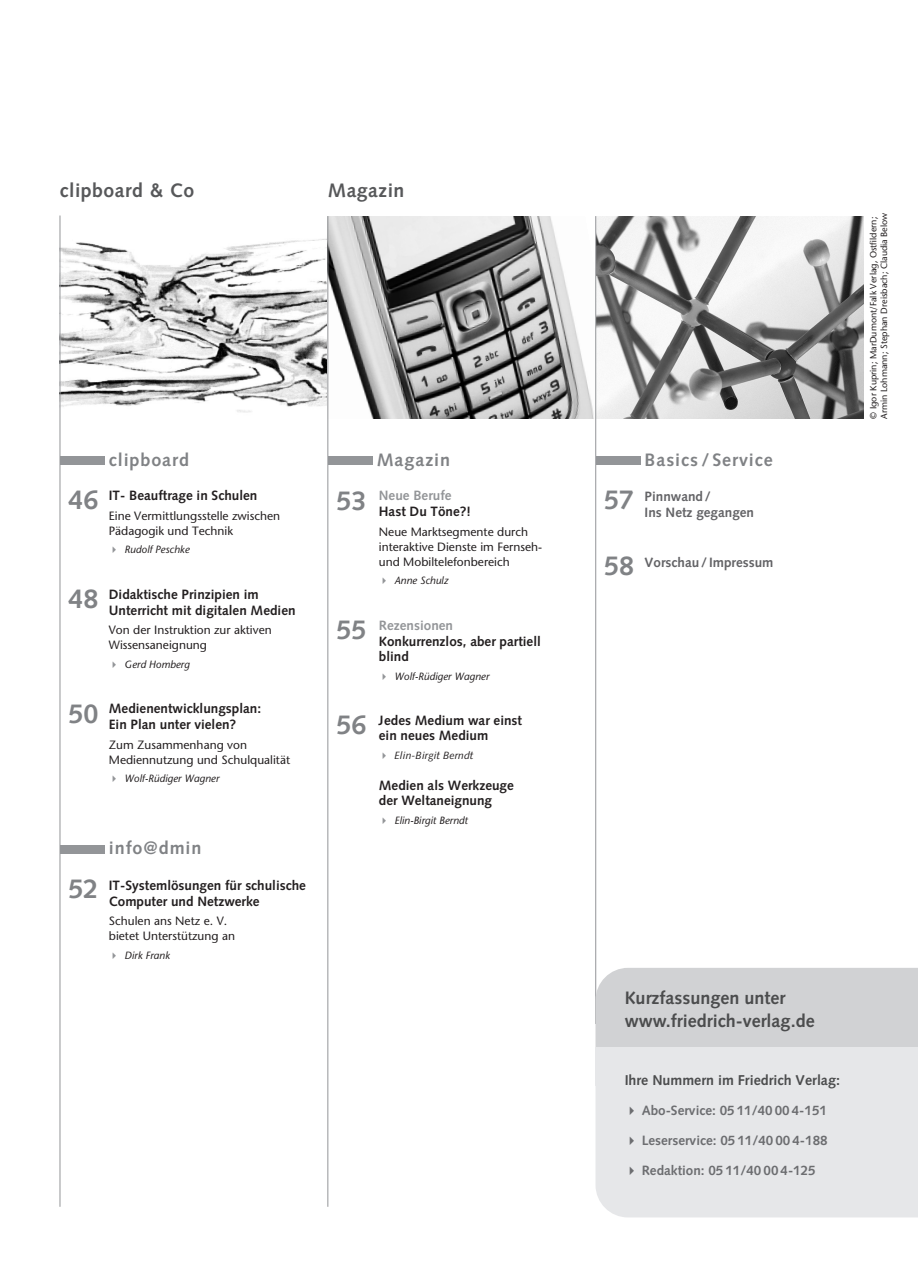
<style>
.page{position:relative;width:918px;height:1287px;background:#fff}
.page>*{position:absolute;margin:0;border:0;box-sizing:border-box;transform-origin:0 0}
.t1{font:700 27px "Syntax";color:#808285}
.t2{font:700 19.5px "Syntax";letter-spacing:.025em;color:#57585a}
.t3{font:700 18px/22.5px "Syntax";color:#4b4c4d}
.t4{font:700 18px "Syntax";letter-spacing:.05em;color:#808285}
.t5{font:700 14.25px "Syntax";color:#4b4c4d}
.t6{font:700 13.5px/15.8px "Syntax";color:#231f20}
.t7{font:700 13.5px "Syntax";color:#6c6d70}
.t8{font:700 13.5px/16.5px "Syntax";color:#636366}
.t9{font:700 13.5px "Syntax";color:#939598}
.t10{font:12px/15px "Stone Sans";color:#231f20}
.t11{font:italic 10.5px "Stone Sans";color:#231f20}
.t12{font:italic 10.5px "Syntax";color:#231f20}
.t13{font:9px/10.5px "Stone Sans";color:#231f20}
</style>
<div class="page">
<img style="left:596px;top:216px;width:268px;height:202px">
<div style="left:328px;top:456px;width:45px;height:9px;background:#939598"></div>
<div style="left:60px;top:456px;width:45px;height:9px;background:#939598"></div>
<div style="left:60px;top:845px;width:45px;height:9px;background:#939598"></div>
<div style="left:596px;top:456px;width:44px;height:9px;background:#939598"></div>
<svg style="left:61px;top:238px;width:266px;height:175px"></svg>
<svg style="left:328px;top:216px;width:266px;height:202px;background:#a9a9a9"></svg>
<hr style="left:60px;top:216px;width:1px;height:991px;background:#939598">
<hr style="left:327px;top:216px;width:1px;height:991px;background:#939598">
<hr style="left:595px;top:216px;width:1px;height:808px;background:#939598">
<div style="left:596px;top:968px;width:322px;height:79px;background:#d1d2d4"></div>
<div style="left:596px;top:1086px;width:322px;height:131px;background:#e6e7e9"></div>
<div style="left:596px;top:1047px;width:322px;height:39px;background:#e6e7e9"></div>
<svg style="left:630px;top:1107px;width:4px;height:8px"></svg>
<svg style="left:630px;top:1137px;width:4px;height:8px"></svg>
<svg style="left:630px;top:1167px;width:4px;height:8px"></svg>
<h2 class="t2" style="left:60px;top:182px;width:136px">clipboard &amp; Co</h2>
<h2 class="t2" style="left:328px;top:182px;width:78px">Magazin</h2>
<h1 class="t1" style="left:68px;top:489px;width:32px">46</h1>
<h1 class="t1" style="left:68px;top:588px;width:32px">48</h1>
<h1 class="t1" style="left:68px;top:703px;width:32px">50</h1>
<h3 class="t4" style="left:109px;top:452px;width:82px">clipboard</h3>
<p class="t6" style="left:109px;top:489px;width:150px">IT- Beauftrage in Schulen</p>
<p class="t10" style="left:109px;top:510px;width:173px">Eine Vermittlungsstelle zwischen<br>Pädagogik und Technik</p>
<p class="t11" style="left:125px;top:546px;width:66px">Rudolf Peschke</p>
<p class="t6" style="left:109px;top:588px;width:188px">Didaktische Prinzipien im<br>Unterricht mit digitalen Medien</p>
<p class="t10" style="left:109px;top:624px;width:164px">Von der Instruktion zur aktiven<br>Wissensaneignung</p>
<p class="t11" style="left:125px;top:660px;width:67px">Gerd Homberg</p>
<p class="t6" style="left:109px;top:702px;width:154px">Medienentwicklungsplan:<br>Ein Plan unter vielen?</p>
<p class="t10" style="left:109px;top:738px;width:183px">Zum Zusammenhang von<br>Mediennutzung und Schulqualität</p>
<p class="t11" style="left:125px;top:774px;width:96px">Wolf-Rüdiger Wagner</p>
<h1 class="t1" style="left:68px;top:878px;width:32px">52</h1>
<h3 class="t4" style="left:109px;top:841px;width:94px">info@dmin</h3>
<p class="t6" style="left:109px;top:879px;width:199px">IT-Systemlösungen für schulische<br>Computer und Netzwerke</p>
<p class="t10" style="left:109px;top:915px;width:128px">Schulen ans Netz e. V. bietet Unterstützung an</p>
<p class="t11" style="left:125px;top:951px;width:47px">Dirk Frank</p>
<h1 class="t1" style="left:336px;top:490px;width:32px">53</h1>
<h1 class="t1" style="left:336px;top:618px;width:32px">55</h1>
<h1 class="t1" style="left:336px;top:714px;width:32px">56</h1>
<h3 class="t4" style="left:377px;top:452px;width:75px">Magazin</h3>
<p class="t9" style="left:379px;top:490px;width:74px">Neue Berufe</p>
<p class="t6" style="left:379px;top:505px;width:94px">Hast Du Töne?!</p>
<p class="t10" style="left:379px;top:525px;width:165px">Neue Marktsegmente durch interaktive Dienste im Fernseh&shy;und Mobiltelefonbereich</p>
<p class="t11" style="left:395px;top:576px;width:56px">Anne Schulz</p>
<p class="t9" style="left:379px;top:620px;width:76px">Rezensionen</p>
<p class="t6" style="left:379px;top:634px;width:163px">Konkurrenzlos, aber partiell blind</p>
<p class="t11" style="left:395px;top:672px;width:96px">Wolf-Rüdiger Wagner</p>
<p class="t6" style="left:379px;top:713px;width:145px">Jedes Medium war einst ein neues Medium</p>
<p class="t12" style="left:395px;top:751px;width:80px">Elin-Birgit Berndt</p>
<p class="t6" style="left:379px;top:778px;width:136px">Medien als Werkzeuge der Weltaneignung</p>
<p class="t11" style="left:395px;top:816px;width:75px">Elin-Birgit Berndt</p>
<h1 class="t1" style="left:604px;top:489px;width:32px">57</h1>
<h1 class="t1" style="left:604px;top:555px;width:32px">58</h1>
<h3 class="t4" style="left:645px;top:452px;width:130px">Basics /Service</h3>
<p class="t8" style="left:645px;top:489px;width:111px">Pinnwand/<br>Ins Netz gegangen</p>
<p class="t8" style="left:645px;top:555px;width:130px">Vorschau/ Impressum</p>
<p class="t13" style="left:869px;top:419px;width:208px;rotate:-90deg">© Igor Kuprin; MarDumont/Falk Verlag, Ostfildern;<br>Armin Lohmann; Stephan Dreisbach; Claudia Below</p>
<h3 class="t3" style="left:625px;top:988px;width:192px">Kurzfassungen unter www.friedrich-verlag.de</h3>
<p class="t5" style="left:625px;top:1075px;width:217px">Ihre Nummern im Friedrich Verlag:</p>
<p class="t7" style="left:642px;top:1105px;width:187px">Abo-Service: 05 11/40 00 4-151</p>
<p class="t7" style="left:642px;top:1135px;width:188px">Leserservice: 05 11/40 00 4-188</p>
<p class="t7" style="left:642px;top:1165px;width:176px">Redaktion: 05 11/40 00 4-125</p>
</div>
